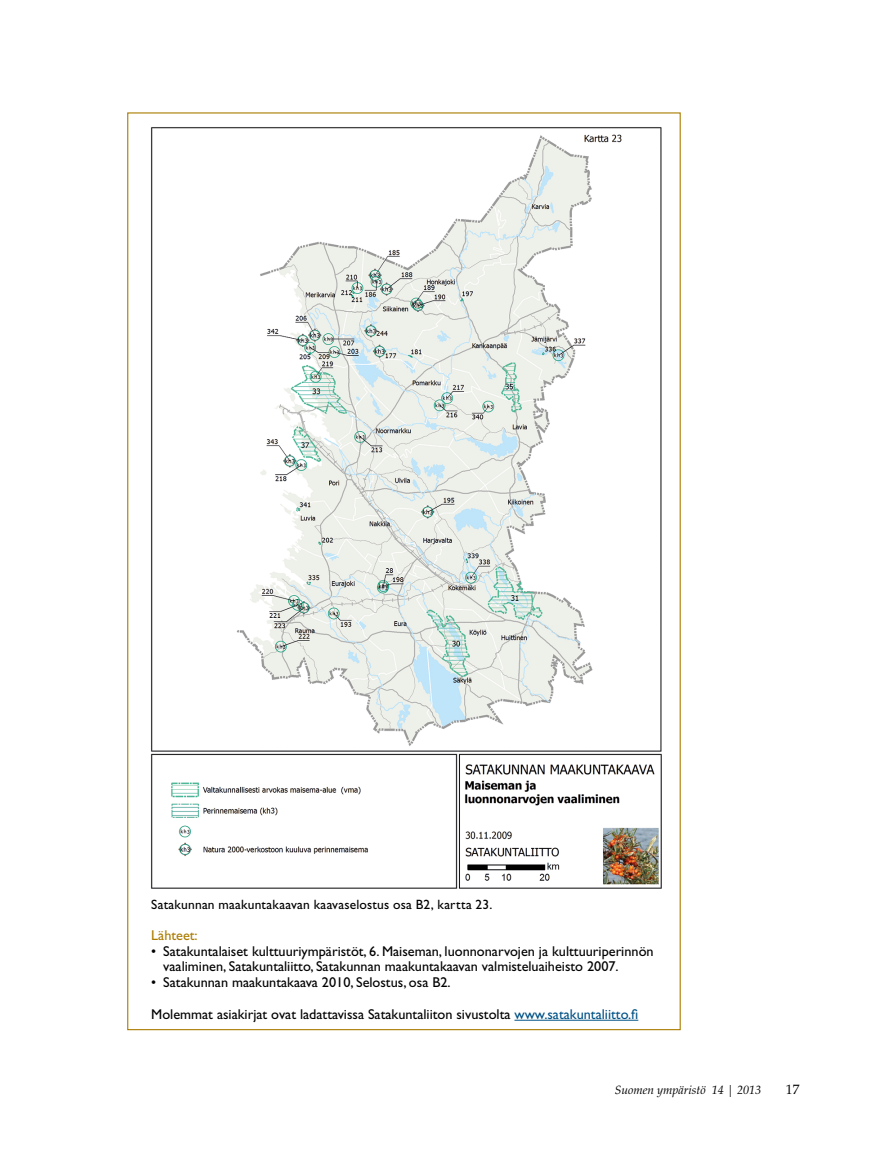
<style>
.page{position:relative;width:893px;height:1149px;background:#fff}
.page>*{position:absolute;margin:0;border:0;box-sizing:border-box;transform-origin:0 0}
.t1{font:14.25px/15.8px "Gill Sans Std";color:#000}
.t2{font:14.25px "Gill Sans Std";color:#ab7c00}
.t3{font:13.5px "Gill Sans Std";letter-spacing:.015em;color:#000}
.t4{font:13.5px "Palatino LT Std";color:#000}
.t5{font:italic 12px "Palatino LT Std";color:#000}
.s1{color:#005286}
</style>
<div class="page">
<img style="left:151px;top:127px;width:511px;height:762px">
<hr style="left:514px;top:1019px;width:124px;height:1px;background:#005286">
<p class="t3" style="left:151px;top:896px;width:342px">Satakunnan maakuntakaavan kaavaselostus osa B2, kartta 23.</p>
<p class="t2" style="left:151px;top:926px;width:48px">Lähteet:</p>
<p class="t1" style="left:163px;top:942px;width:492px;text-indent:-12px">• Satakuntalaiset kulttuuriympäristöt, 6. Maiseman, luonnonarvojen ja kulttuuriperinnön vaaliminen, Satakuntaliitto, Satakunnan maakuntakaavan valmisteluaiheisto 2007.</p>
<p class="t1" style="left:151px;top:974px;width:301px">• Satakunnan maakuntakaava 2010, Selostus, osa B2.</p>
<p class="t1" style="left:151px;top:1005px;width:488px">Molemmat asiakirjat ovat ladattavissa Satakuntaliiton sivustolta <span class="s1">www.satakuntaliitto.fi</span></p>
<p class="t5" style="left:615px;top:1082px;width:148px">Suomen ympäristö 14 | 2013</p>
<p class="t4" style="left:786px;top:1080px;width:15px">17</p>
</div>
